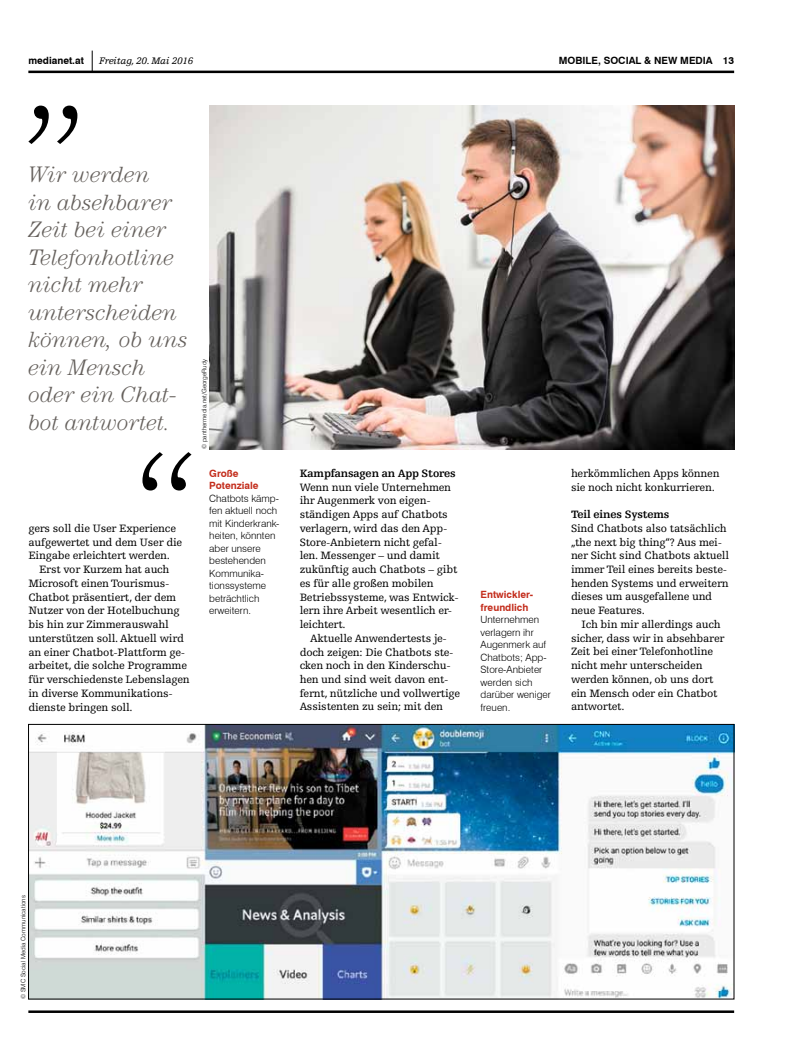
<style>
.page{position:relative;width:798px;height:1063px;background:#fff}
.page>*{position:absolute;margin:0;border:0;box-sizing:border-box;transform-origin:0 0}
.t1{font:italic 300 22.5px/27.5px "Century Std";color:#65605c}
.t2{font:11.25px/13.8px "Egyptienne FLT Std";letter-spacing:-.02em;color:#000}
.t3{font:700 11.25px "Egyptienne FLT Std";letter-spacing:-.02em;color:#000}
.t4{font:300 10px/12.5px "Swiss 721 BT";color:#000}
.t5{font:700 10px/12.5px "Swiss 721 BT";color:#c32d1c}
.t6{font:700 10px "Swiss 721 BT";color:#000}
.t7{font:italic 10px "Egyptienne FLT Std";letter-spacing:-.02em;color:#000}
.t8{font:300 6.25px "Swiss 721 BT";color:#000}
</style>
<div class="page">
<svg style="left:92px;top:51px;width:1px;height:20px"></svg>
<hr style="left:28px;top:71px;width:705px;height:2px;background:#000">
<hr style="left:28px;top:1010px;width:705px;height:3px;background:#000">
<img style="left:209px;top:106px;width:524px;height:343px">
<svg style="left:28px;top:106px;width:49px;height:38px"></svg>
<svg style="left:142px;top:452px;width:49px;height:39px"></svg>
<img style="left:30px;top:726px;width:701px;height:271px">
<div style="left:28px;top:724px;width:705px;height:275px;border:1px solid #000"></div>
<p class="t6" style="left:28px;top:55px;width:57px">medianet.at</p>
<p class="t7" style="left:99px;top:56px;width:96px">Freitag, 20. Mai 2016</p>
<p class="t6" style="left:558px;top:55px;width:152px">Mobile, social &amp; new Media</p>
<p class="t6" style="left:722px;top:55px;width:13px">13</p>
<h1 class="t1" style="left:28px;top:160px;width:161px">Wir werden<br>in absehbarer<br>Zeit bei einer<br>Telefonhotline nicht mehr unterscheiden können, ob uns ein Mensch oder ein Chat&shy;bot antwortet.</h1>
<p class="t2" style="left:28px;top:521px;width:155px">gers soll die User Experience aufgewertet und dem User die<br>Eingabe erleichtert werden.</p>
<p class="t2" style="left:28px;top:563px;width:163px;text-indent:11px">Erst vor Kurzem hat auch<br>Microsoft einen Tourismus-<br>Chatbot präsentiert, der dem<br>Nutzer von der Hotelbuchung bis hin zur Zimmerauswahl unterstützen soll. Aktuell wird an einer Chatbot-Plattform ge&shy;arbeitet, die solche Programme für verschiedenste Lebenslagen in diverse Kommunikations&shy;dienste bringen soll.</p>
<p class="t8" style="left:200px;top:449px;width:92px;rotate:-90deg">© panthermedia.net/GeorgeRudy</p>
<p class="t5" style="left:209px;top:467px;width:51px">Große<br>Potenziale</p>
<p class="t4" style="left:209px;top:492px;width:72px">Chatbots kämp&shy;fen aktuell noch mit Kinderkrank&shy;heiten, könnten aber unsere bestehenden<br>Kommunika&shy;tionssysteme beträchtlich erweitern.</p>
<p class="t3" style="left:299px;top:467px;width:157px">Kampfansagen an App Stores</p>
<p class="t2" style="left:299px;top:480px;width:161px">Wenn nun viele Unternehmen ihr Augenmerk von eigen&shy;ständigen Apps auf Chatbots verlagern, wird das den App-<br>Store-Anbietern nicht gefal&shy;len. Messenger – und damit zukünftig auch Chatbots – gibt es für alle großen mobilen<br>Betriebssysteme, was Entwick&shy;lern ihre Arbeit wesentlich er&shy;leichtert.</p>
<p class="t2" style="left:299px;top:631px;width:162px;text-indent:11px">Aktuelle Anwendertests je&shy;doch zeigen: Die Chatbots ste&shy;cken noch in den Kinderschu&shy;hen und sind weit davon ent&shy;fernt, nützliche und vollwertige<br>Assistenten zu sein; mit den</p>
<p class="t5" style="left:480px;top:588px;width:54px">Entwickler&shy;freundlich</p>
<p class="t4" style="left:480px;top:613px;width:72px">Unternehmen verlagern ihr<br>Augenmerk auf<br>Chatbots; App-<br>Store-Anbieter werden sich darüber weniger freuen.</p>
<p class="t2" style="left:570px;top:466px;width:150px">herkömmlichen Apps können sie noch nicht konkurrieren.</p>
<p class="t3" style="left:570px;top:508px;width:100px">Teil eines Systems</p>
<p class="t2" style="left:570px;top:521px;width:160px">Sind Chatbots also tatsächlich „the next big thing“? Aus mei&shy;ner Sicht sind Chatbots aktuell immer Teil eines bereits beste&shy;henden Systems und erweitern dieses um ausgefallene und neue Features.</p>
<p class="t2" style="left:570px;top:618px;width:155px;text-indent:11px">Ich bin mir allerdings auch sicher, dass wir in absehbarer<br>Zeit bei einer Telefonhotline nicht mehr unterscheiden werden können, ob uns dort ein Mensch oder ein Chatbot antwortet.</p>
<p class="t8" style="left:19px;top:999px;width:105px;rotate:-90deg">© SMC Social Media Communications</p>
</div>
